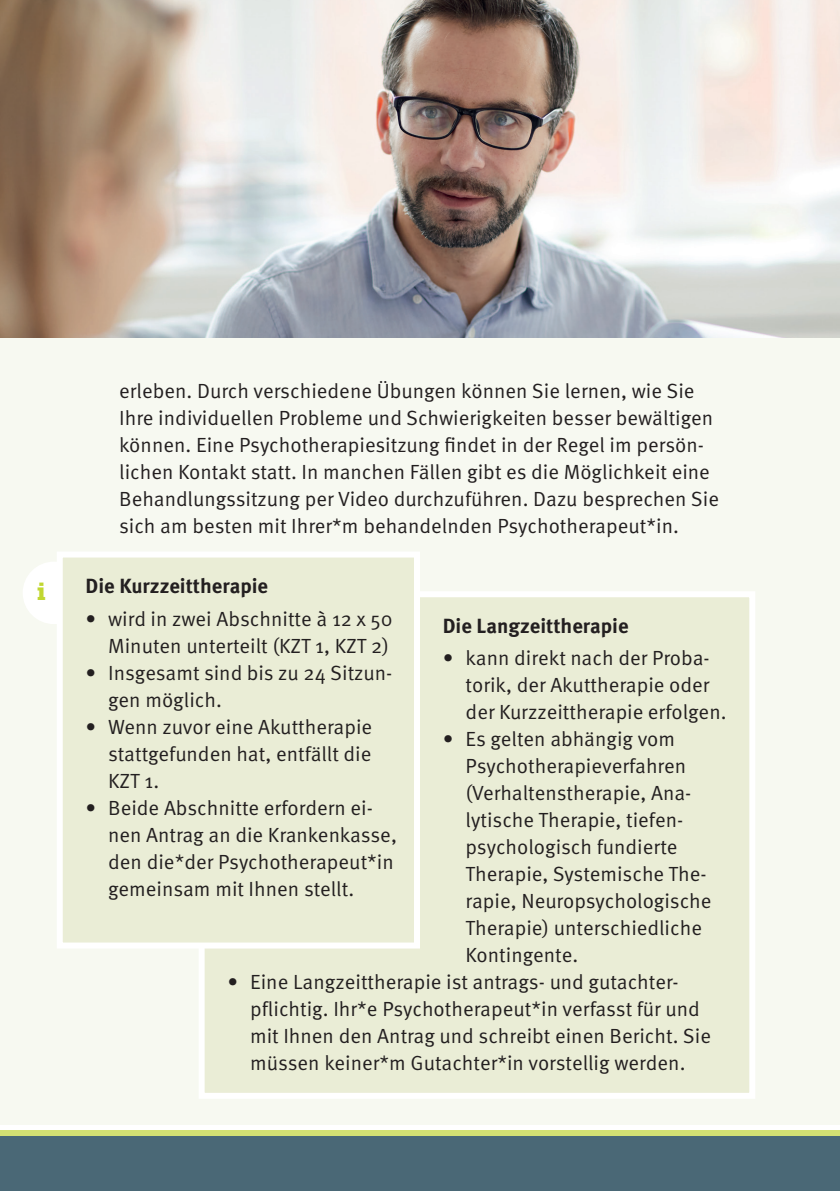
<style>
.page{position:relative;width:840px;height:1191px;background:#fff}
.page>*{position:absolute;margin:0;border:0;box-sizing:border-box;transform-origin:0 0}
.Liste_im_Fließtext{font:24.4px "Museo Slab 900";color:#c1d731}
.Fließtext{font:20.4px/27px "Meta OT Norm";color:#231f20}
.Fließtext-2{font:700 20.4px "Meta OT";color:#231f20}
</style>
<div class="page">
<div style="left:0;top:85px;width:839px;height:1039px;background:#f7f9f1"></div>
<div style="left:0;top:1129px;width:839px;height:33px;background:#d3e073"></div>
<div style="left:0;top:1136px;width:839px;height:55px;background:#4a6876"></div>
<div style="left:23px;top:561px;width:62px;height:63px;background:#fff;border-radius:50%"></div>
<img style="left:0;top:0;width:839px;height:337px">
<div style="left:201px;top:594px;width:550px;height:501px;background:#eaedd6"></div>
<div style="left:198px;top:591px;width:556px;height:507px;border:6px solid #fff"></div>
<div style="left:60px;top:554px;width:357px;height:391px;background:#eaedd6"></div>
<div style="left:57px;top:551px;width:363px;height:397px;border:6px solid #fff"></div>
<p class="Liste_im_Fließtext" style="left:37px;top:577px;width:11px">i</p>
<p class="Fließtext" style="left:119px;top:378px;width:601px">erleben. Durch verschiedene Übungen können Sie lernen, wie Sie Ihre individuellen Probleme und Schwierigkeiten besser bewältigen können. Eine Psychotherapiesitzung findet in der Regel im persön&shy;lichen Kontakt statt. In manchen Fällen gibt es die Möglichkeit eine Behandlungssitzung per Video durchzuführen. Dazu besprechen Sie sich am besten mit Ihrer*m behandelnden Psychotherapeut*in.</p>
<p class="Fließtext-2" style="left:85px;top:573px;width:184px">Die Kurzzeittherapie</p>
<p class="Fließtext" style="left:85px;top:605px;width:308px;text-align:right">• wird in zwei Abschnitte à 12 x 50<br>Minuten unterteilt (KZT 1, KZT 2)</p>
<p class="Fließtext" style="left:108px;top:659px;width:285px;text-indent:-23px">• Insgesamt sind bis zu 24 Sitzun&shy;gen möglich.</p>
<p class="Fließtext" style="left:108px;top:713px;width:265px;text-align:justify;text-indent:-23px">• Wenn zuvor eine Akuttherapie stattgefunden hat, entfällt die KZT 1.</p>
<p class="Fließtext" style="left:108px;top:794px;width:290px;text-indent:-23px">• Beide Abschnitte erfordern ei&shy;nen Antrag an die Krankenkasse, den die*der Psychotherapeut*in gemeinsam mit Ihnen stellt.</p>
<p class="Fließtext-2" style="left:442px;top:613px;width:187px">Die Langzeittherapie</p>
<p class="Fließtext" style="left:465px;top:645px;width:262px;text-indent:-23px">• kann direkt nach der Proba&shy;torik, der Akuttherapie oder der Kurzzeittherapie erfolgen.</p>
<p class="Fließtext" style="left:465px;top:726px;width:247px;text-indent:-23px">• Es gelten abhängig vom<br>Psychotherapieverfahren (Verhaltenstherapie, Ana&shy;lytische Therapie, tiefen&shy;psychologisch fundierte<br>Therapie, Systemische The&shy;rapie, Neuropsychologische<br>Therapie) unterschiedliche<br>Kontingente.</p>
<p class="Fließtext" style="left:250px;top:969px;width:462px;text-indent:-23px">• Eine Langzeittherapie ist antrags- und gutachter&shy;pflichtig. Ihr*e Psychotherapeut*in verfasst für und mit Ihnen den Antrag und schreibt einen Bericht. Sie müssen keiner*m Gutachter*in vorstellig werden.</p>
</div>
